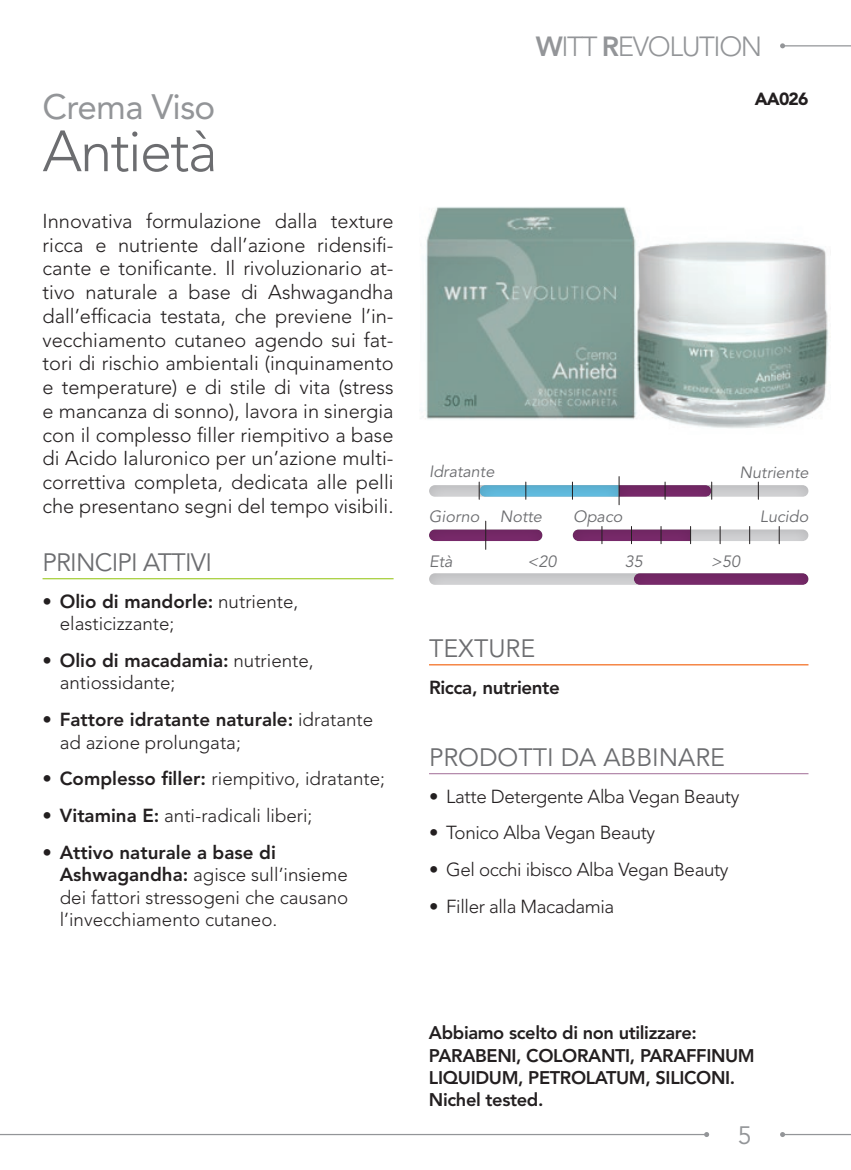
<style>
.page{position:relative;width:851px;height:1170px;background:#fff}
.page>*{position:absolute;margin:0;border:0;box-sizing:border-box;transform-origin:0 0}
.t1{font:300 57.5px "Avenir LT Std";letter-spacing:-.03em;color:#6c6d70}
.t2{font:35px "Avenir LT Std";letter-spacing:-.02em;color:#939598}
.t3{font:300 27.5px "Avenir LT Std";letter-spacing:-.05em;color:#939598}
.t4{font:25px "Avenir LT Std";color:#6c6d70}
.t5{font:25px "Avenir LT Std";letter-spacing:-.03em;color:#6c6d70}
.t6{font:25px "Avenir LT Std";color:#939598}
.t7{font:300 20px/23.8px "Avenir LT Std";color:#231f20;text-align:justify}
.t8{font:300 18.75px/22.5px "Avenir LT Std";color:#231f20}
.t9{font:300 18.75px "Avenir LT Std";letter-spacing:-.02em;color:#231f20}
.t10{font:800 18.75px "Avenir LT Std";letter-spacing:-.02em;color:#231f20}
.t11{font:800 18.25px/22.2px "Avenir LT Std";letter-spacing:-.02em;color:#231f20}
.t12{font:900 17.5px "Avenir LT Std";letter-spacing:-.05em;color:#231f20}
.t13{font:italic 16.25px "Avenir LT Std";color:#6c6d70}
.s1{font-weight:800}
</style>
<div class="page">
<hr style="left:782px;top:1133px;width:68px;height:1px;background:#939598">
<svg style="left:780px;top:1132px;width:5px;height:4px"></svg>
<hr style="left:0;top:1133px;width:706px;height:1px;background:#939598">
<svg style="left:704px;top:1132px;width:5px;height:4px"></svg>
<hr style="left:782px;top:45px;width:68px;height:1px;background:#939598">
<svg style="left:780px;top:43px;width:5px;height:5px"></svg>
<div style="left:427px;top:526px;width:118px;height:15px;background:#231f20;opacity:.25"></div>
<div style="left:426px;top:482px;width:385px;height:15px;background:#231f20;opacity:.25"></div>
<div style="left:426px;top:570px;width:385px;height:15px;background:#231f20;opacity:.25"></div>
<div style="left:631px;top:570px;width:180px;height:15px;background:#231f20;opacity:.25"></div>
<div style="left:617px;top:482px;width:98px;height:15px;background:#231f20;opacity:.25"></div>
<svg style="left:757px;top:482px;width:1px;height:17px"></svg>
<svg style="left:478px;top:476px;width:234px;height:28px"></svg>
<hr style="left:43px;top:578px;width:350px;height:1px;background:#a6ce39">
<hr style="left:429px;top:664px;width:379px;height:1px;background:#f36e21">
<hr style="left:429px;top:773px;width:379px;height:1px;background:#b48aac">
<svg style="left:485px;top:521px;width:1px;height:28px"></svg>
<div style="left:570px;top:526px;width:240px;height:15px;background:#231f20;opacity:.25"></div>
<div style="left:571px;top:526px;width:122px;height:15px;background:#231f20;opacity:.25"></div>
<svg style="left:719px;top:526px;width:1px;height:17px"></svg>
<svg style="left:778px;top:526px;width:1px;height:17px"></svg>
<svg style="left:572px;top:526px;width:119px;height:17px"></svg>
<svg style="left:749px;top:526px;width:1px;height:17px"></svg>
<img style="left:425px;top:207px;width:404px;height:221px">
<h2 class="t2" style="left:43px;top:86px;width:174px">Crema Viso</h2>
<h1 class="t1" style="left:43px;top:117px;width:176px">Antietà</h1>
<p class="t7" style="left:43px;top:209px;width:352px">Innovativa formulazione dalla texture ricca e nutriente dall’azione ridensifi&shy;cante e tonificante. Il rivoluzionario at&shy;tivo naturale a base di Ashwagandha dall’efficacia testata, che previene l’in&shy;vecchiamento cutaneo agendo sui fat&shy;tori di rischio ambientali (inquinamento e temperature) e di stile di vita (stress e mancanza di sonno), lavora in sinergia con il complesso filler riempitivo a base di Acido Ialuronico per un’azione multi&shy;correttiva completa, dedicata alle pelli che presentano segni del tempo visibili.</p>
<p class="t5" style="left:43px;top:548px;width:171px">PRINCIPI ATTIVI</p>
<p class="t8" style="left:60px;top:590px;width:240px;text-indent:-17px"><span class="s1">• Olio di mandorle:</span> nutriente, elasticizzante;</p>
<p class="t8" style="left:60px;top:649px;width:255px;text-indent:-17px"><span class="s1">• Olio di macadamia:</span> nutriente, antiossidante;</p>
<p class="t8" style="left:60px;top:708px;width:315px;text-indent:-17px"><span class="s1">• Fattore idratante naturale:</span> idratante ad azione prolungata;</p>
<p class="t8" style="left:43px;top:767px;width:344px"><span class="s1">• Complesso filler:</span> riempitivo, idratante;</p>
<p class="t8" style="left:43px;top:804px;width:271px"><span class="s1">• Vitamina E:</span> anti-radicali liberi;</p>
<p class="t8" style="left:60px;top:841px;width:290px;text-indent:-17px"><span class="s1">• Attivo naturale a base di<br>Ashwagandha:</span> agisce sull’insieme dei fattori stressogeni che causano l’invecchiamento cutaneo.</p>
<h3 class="t3" style="left:536px;top:31px;width:228px"><span class="s1">W</span>ITT <span class="s1">R</span>EVOLUTION</h3>
<p class="t13" style="left:429px;top:462px;width:67px">Idratante</p>
<p class="t12" style="left:754px;top:89px;width:55px">AA026</p>
<p class="t13" style="left:739px;top:463px;width:70px">Nutriente</p>
<p class="t13" style="left:429px;top:506px;width:114px">Giorno Notte</p>
<p class="t13" style="left:573px;top:506px;width:51px">Opaco</p>
<p class="t13" style="left:759px;top:506px;width:50px">Lucido</p>
<p class="t13" style="left:429px;top:552px;width:25px">Età</p>
<p class="t13" style="left:527px;top:552px;width:30px">&lt;20</p>
<p class="t13" style="left:624px;top:552px;width:20px">35</p>
<p class="t13" style="left:711px;top:552px;width:30px">&gt;50</p>
<p class="t4" style="left:429px;top:634px;width:108px">TEXTURE</p>
<p class="t10" style="left:429px;top:676px;width:132px">Ricca, nutriente</p>
<p class="t4" style="left:429px;top:742px;width:297px">PRODOTTI DA ABBINARE</p>
<p class="t9" style="left:429px;top:785px;width:312px">• Latte Detergente Alba Vegan Beauty</p>
<p class="t9" style="left:429px;top:821px;width:228px">• Tonico Alba Vegan Beauty</p>
<p class="t9" style="left:429px;top:858px;width:301px">• Gel occhi ibisco Alba Vegan Beauty</p>
<p class="t9" style="left:429px;top:895px;width:187px">• Filler alla Macadamia</p>
<p class="t11" style="left:429px;top:1021px;width:327px">Abbiamo scelto di non utilizzare:<br>PARABENI, COLORANTI, PARAFFINUM<br>LIQUIDUM, PETROLATUM, SILICONI.<br>Nichel tested.</p>
<p class="t6" style="left:737px;top:1120px;width:15px">5</p>
</div>
